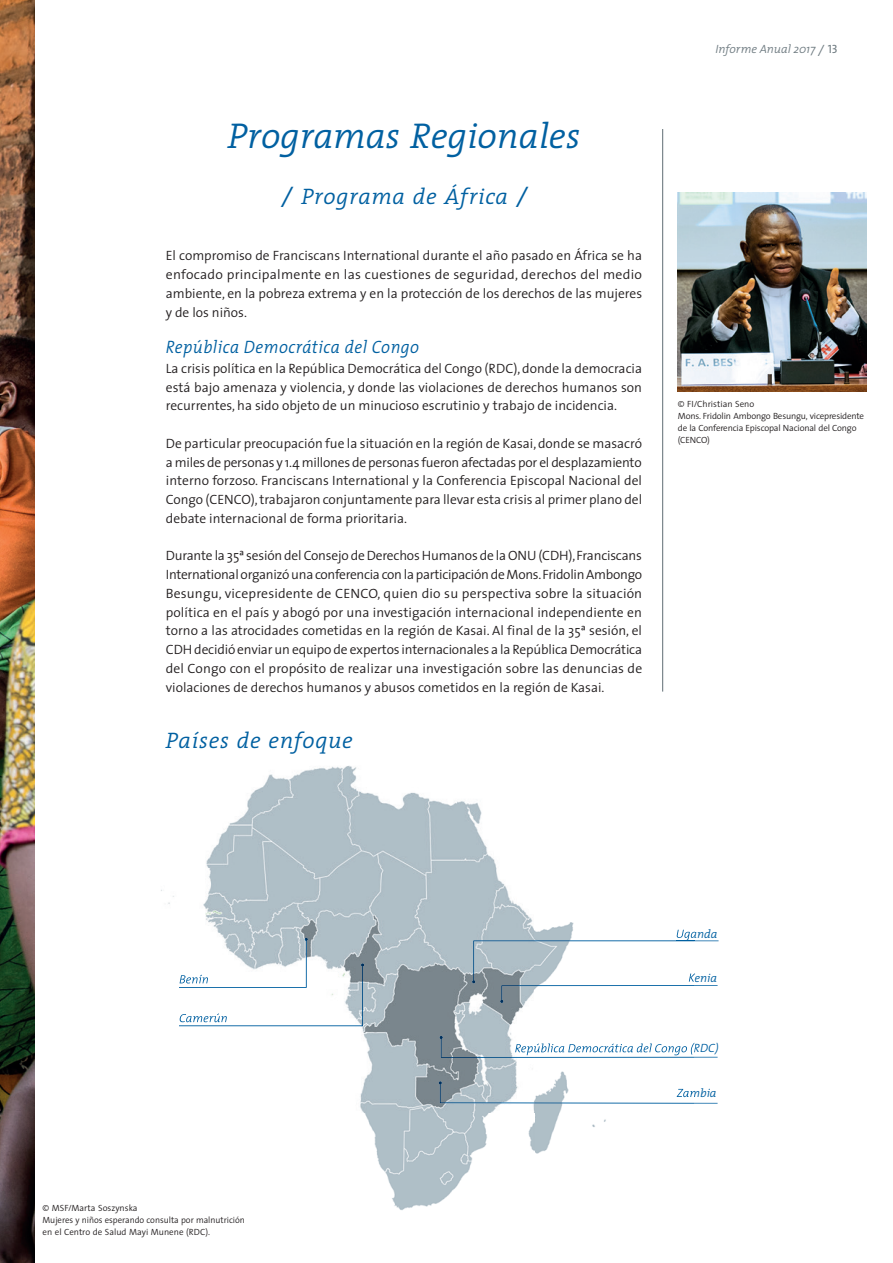
<style>
.page{position:relative;width:893px;height:1263px;background:#fff}
.page>*{position:absolute;margin:0;border:0;box-sizing:border-box;transform-origin:0 0}
.t1{font:italic 300 36px "The Serif";color:#0160a1}
.t2{font:italic 300 22.5px "The Serif";letter-spacing:.03em;color:#0160a1}
.t3{font:italic 300 18px "The Mix";letter-spacing:.03em;color:#0160a1;scale:.92 1}
.t4{font:300 13.5px/18.8px "The Sans";color:#231f20;text-align:justify}
.t5{font:italic 300 12px "The Mix";color:#717d83}
.t6{font:italic 300 12px "The Mix";color:#0160a1}
.t7{font:300 9px/12px "The Sans";letter-spacing:-.01em;color:#231f20}
.s1{font-size:30px}
.s2{font-size:16.5px}
.s3{font-family:"The Sans Caps";font-weight:400;font-style:normal}
</style>
<div class="page">
<img style="left:0;top:0;width:34px;height:1263px">
<img style="left:161px;top:766px;width:533px;height:444px">
<svg style="left:440px;top:1036px;width:278px;height:22px"></svg>
<svg style="left:439px;top:1081px;width:279px;height:22px"></svg>
<img style="left:515px;top:1043px;width:179px;height:12px">
<img style="left:677px;top:1088px;width:17px;height:9px">
<img style="left:677px;top:929px;width:17px;height:11px">
<svg style="left:472px;top:940px;width:247px;height:63px"></svg>
<svg style="left:179px;top:938px;width:185px;height:88px"></svg>
<hr style="left:662px;top:129px;width:1px;height:563px;background:#717d83">
<img style="left:678px;top:192px;width:188px;height:200px">
<h1 class="t1" style="left:228px;top:106px;width:354px">Programas Regionales</h1>
<h2 class="t2" style="left:281px;top:178px;width:248px"><span class="s1">/</span> Programa de África <span class="s1">/</span></h2>
<p class="t4" style="left:166px;top:246px;width:478px">El compromiso de Franciscans International durante el año pasado en África se ha enfocado principalmente en las cuestiones de seguridad, derechos del medio ambiente, en la pobreza extrema y en la protección de los derechos de las mujeres y de los niños.</p>
<h3 class="t3" style="left:166px;top:332px;width:277px">República Democrática del Congo</h3>
<p class="t4" style="left:166px;top:358px;width:478px">La crisis política en la República Democrática del Congo (RDC), donde la democracia está bajo amenaza y violencia, y donde las violaciones de derechos humanos son recurrentes, ha sido objeto de un minucioso escrutinio y trabajo de incidencia.</p>
<p class="t4" style="left:166px;top:433px;width:478px">De particular preocupación fue la situación en la región de Kasai, donde se masacró a miles de personas y 1.4 millones de personas fueron afectadas por el desplazamiento interno forzoso. Franciscans International y la Conferencia Episcopal Nacional del Congo (CENCO), trabajaron conjuntamente para llevar esta crisis al primer plano del debate internacional de forma prioritaria.</p>
<p class="t4" style="left:166px;top:546px;width:478px">Durante la 35ª sesión del Consejo de Derechos Humanos de la ONU (CDH), Franciscans International organizó una conferencia con la participación de Mons. Fridolin Ambongo Besungu, vicepresidente de CENCO, quien dio su perspectiva sobre la situación política en el país y abogó por una investigación internacional independiente en torno a las atrocidades cometidas en la región de Kasai. Al final de la 35ª sesión, el CDH decidió enviar un equipo de expertos internacionales a la República Democrática del Congo con el propósito de realizar una investigación sobre las denuncias de violaciones de derechos humanos y abusos cometidos en la región de Kasai.</p>
<h2 class="t2" style="left:166px;top:722px;width:189px">Países de enfoque</h2>
<p class="t5" style="left:715px;top:39px;width:124px">Informe Anual 2017 <span class="s2">/</span> <span class="s3">13</span></p>
<p class="t7" style="left:678px;top:397px;width:188px">© FI/Christian Seno<br>Mons. Fridolin Ambongo Besungu, vicepresidente de la Conferencia Episcopal Nacional del Congo (CENCO)</p>
<p class="t7" style="left:43px;top:1202px;width:204px">© MSF/Marta Soszynska<br>Mujeres y niños esperando consulta por malnutrición en el Centro de Salud Mayi Munene (RDC).</p>
<p class="t6" style="left:676px;top:924px;width:43px">Uganda</p>
<p class="t6" style="left:688px;top:968px;width:30px">Kenia</p>
<p class="t6" style="left:677px;top:1083px;width:42px">Zambia</p>
</div>
